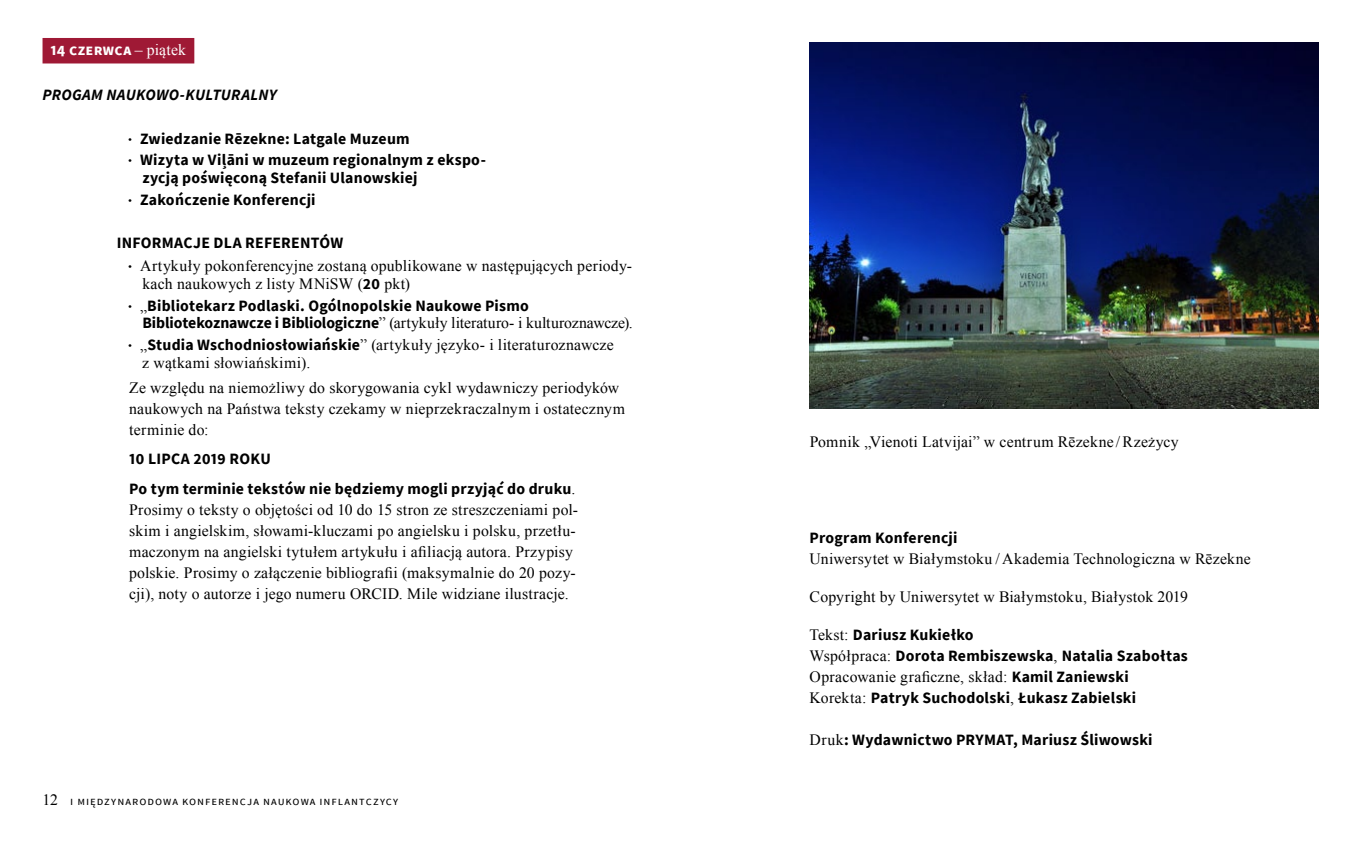
<style>
.page{position:relative;width:1361px;height:851px;background:#fff}
.page>*{position:absolute;margin:0;border:0;box-sizing:border-box;transform-origin:0 0}
.t1{font:15.75px/21px "Times New Roman";letter-spacing:.015em;color:#000}
.t2{font:700 15.75px/17.9px "Source Sans Pro";letter-spacing:.015em;color:#000}
.t3{font:italic 700 15.75px "Source Sans Pro";letter-spacing:.015em;color:#000}
.t4{font:700 15.75px "Source Sans Pro";color:#fff}
.t5{font:12px "Source Sans Pro";letter-spacing:.08em;color:#000}
.s1{font-family:"Times New Roman";font-weight:400}
.s2{font-family:"Adagio Slab";font-weight:400}
.s3{font-family:"Adagio Slab"}
.s4{font-family:"Source Sans Pro";font-weight:700}
.s5{font-family:"Times New Roman";font-size:15.75px}
</style>
<div class="page">
<div style="left:43px;top:38px;width:151px;height:25px;background:#9f1935"></div>
<img style="left:809px;top:43px;width:509px;height:366px">
<p class="t4" style="left:51px;top:39px;width:137px">14 czerwca <span class="s1">– piątek</span></p>
<p class="t3" style="left:43px;top:84px;width:236px">PROGAM NAUKOWO-KULTURALNY</p>
<p class="t2" style="left:128px;top:129px;width:283px"><span class="s2">•</span> Zwiedzanie Rēzekne: Latgale Muzeum</p>
<p class="t2" style="left:142px;top:151px;width:345px;text-indent:-14px"><span class="s2">•</span> Wizyta w Viļāni w muzeum regionalnym z ekspo&shy;zycją poświęconą Stefanii Ulanowskiej</p>
<p class="t2" style="left:128px;top:190px;width:189px"><span class="s2">•</span> Zakończenie Konferencji</p>
<p class="t2" style="left:117px;top:233px;width:228px">INFORMACJE DLA REFERENTÓW</p>
<p class="t1" style="left:142px;top:256px;width:491px;line-height:17.9px;text-indent:-14px"><span class="s3">•</span> Artykuły pokonferencyjne zostaną opublikowane w następujących periody&shy;kach naukowych z listy MNiSW (<span class="s4">20</span> pkt)</p>
<p class="t2" style="left:128px;top:296px;width:402px"><span class="s2">•</span> <span class="s1">„</span>Bibliotekarz Podlaski. Ogólnopolskie Naukowe Pismo</p>
<p class="t1" style="left:142px;top:312px;width:492px"><span class="s4">Bibliotekoznawcze i Bibliologiczne</span>” (artykuły literaturo- i kulturoznawcze).</p>
<p class="t1" style="left:142px;top:335px;width:473px;line-height:17.9px;text-indent:-14px"><span class="s3">•</span> „<span class="s4">Studia Wschodniosłowiańskie</span>” (artykuły języko- i literaturoznawcze z wątkami słowiańskimi).</p>
<p class="t1" style="left:129px;top:377px;width:497px">Ze względu na niemożliwy do skorygowania cykl wydawniczy periodyków naukowych na Państwa teksty czekamy w nieprzekraczalnym i ostatecznym terminie do:</p>
<p class="t2" style="left:129px;top:444px;width:448px;line-height:29.5px">10 LIPCA 2019 ROKU<br>Po tym terminie tekstów nie będziemy mogli przyjąć do druku<span class="s1">.</span></p>
<p class="t1" style="left:129px;top:499px;width:450px">Prosimy o teksty o objętości od 10 do 15 stron ze streszczeniami pol&shy;skim i angielskim, słowami-kluczami po angielsku i polsku, przetłu&shy;maczonym na angielski tytułem artykułu i afiliacją autora. Przypisy polskie. Prosimy o załączenie bibliografii (maksymalnie do 20 pozy&shy;cji), noty o autorze i jego numeru ORCID. Mile widziane ilustracje.</p>
<p class="t5" style="left:43px;top:793px;width:357px"><span class="s5">12</span> i międzynarodowa konferencja naukowa inflantczycy</p>
<p class="t1" style="left:809px;top:431px;width:370px">Pomnik „Vienoti Latvijai” w centrum Rēzekne /Rzeżycy</p>
<p class="t2" style="left:809px;top:528px;width:149px">Program Konferencji</p>
<p class="t1" style="left:809px;top:547px;width:443px">Uniwersytet w Białymstoku / Akademia Technologiczna w Rēzekne</p>
<p class="t1" style="left:809px;top:585px;width:380px">Copyright by Uniwersytet w Białymstoku, Białystok 2019</p>
<p class="t2" style="left:809px;top:623px;width:380px;line-height:21px"><span class="s1">Tekst:</span> Dariusz Kukiełko<br><span class="s1">Współpraca:</span> Dorota Rembiszewska<span class="s1">,</span> Natalia Szabołtas</p>
<p class="t1" style="left:809px;top:665px;width:320px">Opracowanie graficzne, skład: <span class="s4">Kamil Zaniewski</span></p>
<p class="t2" style="left:809px;top:688px;width:328px"><span class="s1">Korekta:</span> Patryk Suchodolski<span class="s1">,</span> Łukasz Zabielski</p>
<p class="t2" style="left:809px;top:730px;width:344px"><span class="s1">Druk</span>: Wydawnictwo PRYMAT, Mariusz Śliwowski</p>
</div>
